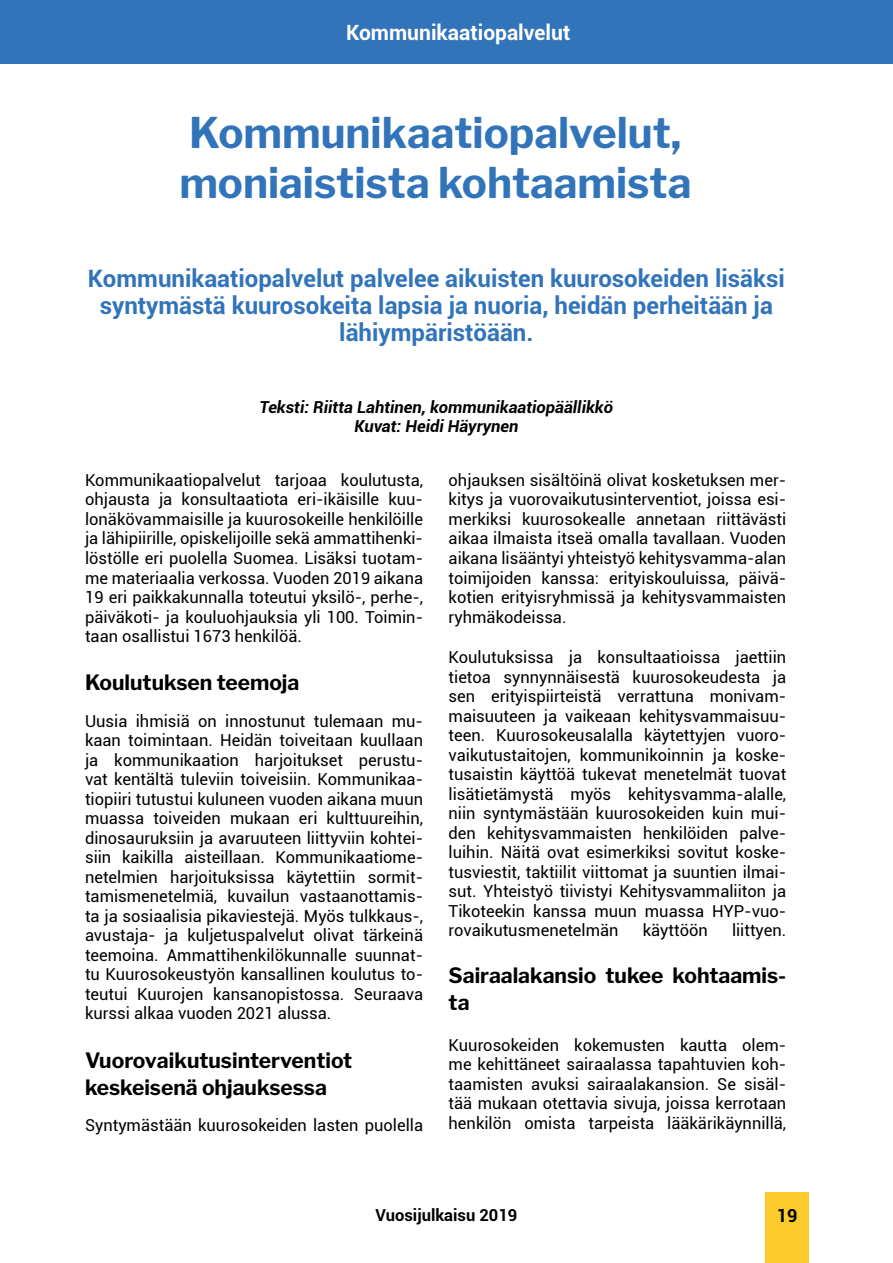
<style>
.page{position:relative;width:893px;height:1263px;background:#fff}
.page>*{position:absolute;margin:0;border:0;box-sizing:border-box;transform-origin:0 0}
.t1{font:700 42px/50.4px "Libre Franklin";color:#3174ba}
.t2{font:700 24px/27px "Roboto";color:#3174ba;text-align:center}
.t3{font:700 21px/27px "Libre Franklin";color:#000}
.t4{font:700 21px "Roboto";color:#fff}
.t5{font:700 18px "Roboto";color:#000}
.t6{font:16.5px/19.5px "Roboto";color:#000;text-align:justify}
.t7{font:italic 700 16.5px/19.5px "Roboto";color:#000;text-align:center}
.t8{font:700 16.5px "Roboto";color:#000}
</style>
<div class="page">
<div style="left:765px;top:1192px;width:44px;height:71px;background:#facb2a"></div>
<div style="left:0;top:0;width:893px;height:64px;background:#3174ba"></div>
<p class="t4" style="left:346px;top:18px;width:226px">Kommunikaatiopalvelut</p>
<h1 class="t1" style="left:179px;top:107px;width:513px">Kommunikaatiopalvelut, moniaistista kohtaamista</h1>
<h2 class="t2" style="left:88px;top:264px;width:698px">Kommunikaatiopalvelut palvelee aikuisten kuurosokeiden lisäksi syntymästä kuurosokeita lapsia ja nuoria, heidän perheitään ja lähiympäristöään.</h2>
<p class="t7" style="left:260px;top:397px;width:355px">Teksti: Riitta Lahtinen, kommunikaatiopäällikkö<br>Kuvat: Heidi Häyrynen</p>
<p class="t6" style="left:85px;top:470px;width:340px">Kommunikaatiopalvelut tarjoaa koulutusta, ohjausta ja konsultaatiota eri-ikäisille kuu&shy;lonäkövammaisille ja kuurosokeille henkilöille ja lähipiirille, opiskelijoille sekä ammattihenki&shy;löstölle eri puolella Suomea. Lisäksi tuotam&shy;me materiaalia verkossa. Vuoden 2019 aikana 19 eri paikkakunnalla toteutui yksilö-, perhe-, päiväkoti- ja kouluohjauksia yli 100. Toimin&shy;taan osallistui 1673 henkilöä.</p>
<p class="t3" style="left:85px;top:669px;width:216px">Koulutuksen teemoja</p>
<p class="t6" style="left:85px;top:710px;width:340px">Uusia ihmisiä on innostunut tulemaan mu&shy;kaan toimintaan. Heidän toiveitaan kuullaan ja kommunikaation harjoitukset perustu&shy;vat kentältä tuleviin toiveisiin. Kommunikaa&shy;tiopiiri tutustui kuluneen vuoden aikana muun muassa toiveiden mukaan eri kulttuureihin, dinosauruksiin ja avaruuteen liittyviin kohtei&shy;siin kaikilla aisteillaan. Kommunikaatiome&shy;netelmien harjoituksissa käytettiin sormit&shy;tamismenetelmiä, kuvailun vastaanottamis&shy;ta ja sosiaalisia pikaviestejä. Myös tulkkaus-, avustaja- ja kuljetuspalvelut olivat tärkeinä teemoina. Ammattihenkilökunnalle suunnat&shy;tu Kuurosokeustyön kansallinen koulutus to&shy;teutui Kuurojen kansanopistossa. Seuraava kurssi alkaa vuoden 2021 alussa.</p>
<p class="t3" style="left:85px;top:1046px;width:269px">Vuorovaikutusinterventiot keskeisenä ohjauksessa</p>
<p class="t6" style="left:85px;top:1115px;width:340px">Syntymästään kuurosokeiden lasten puolella</p>
<p class="t6" style="left:449px;top:470px;width:339px">ohjauksen sisältöinä olivat kosketuksen mer&shy;kitys ja vuorovaikutusinterventiot, joissa esi&shy;merkiksi kuurosokealle annetaan riittävästi aikaa ilmaista itseä omalla tavallaan. Vuoden aikana lisääntyi yhteistyö kehitysvamma-alan toimijoiden kanssa: erityiskouluissa, päivä&shy;kotien erityisryhmissä ja kehitysvammaisten ryhmäkodeissa.</p>
<p class="t6" style="left:449px;top:647px;width:339px">Koulutuksissa ja konsultaatioissa jaettiin tietoa synnynnäisestä kuurosokeudesta ja sen erityispiirteistä verrattuna monivam&shy;maisuuteen ja vaikeaan kehitysvammaisuu&shy;teen. Kuurosokeusalalla käytettyjen vuoro&shy;vaikutustaitojen, kommunikoinnin ja koske&shy;tusaistin käyttöä tukevat menetelmät tuovat lisätietämystä myös kehitysvamma-alalle, niin syntymästään kuurosokeiden kuin mui&shy;den kehitysvammaisten henkilöiden palve&shy;luihin. Näitä ovat esimerkiksi sovitut koske&shy;tusviestit, taktiilit viittomat ja suuntien ilmai&shy;sut. Yhteistyö tiivistyi Kehitysvammaliiton ja Tikoteekin kanssa muun muassa HYP-vuo&shy;rovaikutusmenetelmän</p>
<p class="t6" style="left:643px;top:920px;width:66px">käyttöön</p>
<p class="t6" style="left:732px;top:920px;width:53px">liittyen.</p>
<p class="t3" style="left:449px;top:962px;width:339px">Sairaalakansio tukee kohtaamis&shy;ta</p>
<p class="t6" style="left:449px;top:1034px;width:339px">Kuurosokeiden kokemusten kautta olem&shy;me kehittäneet sairaalassa tapahtuvien koh&shy;taamisten avuksi sairaalakansion. Se sisäl&shy;tää mukaan otettavia sivuja, joissa kerrotaan henkilön omista tarpeista lääkärikäynnillä,</p>
<p class="t8" style="left:376px;top:1203px;width:143px">Vuosijulkaisu 2019</p>
<p class="t5" style="left:777px;top:1203px;width:22px">19</p>
</div>
